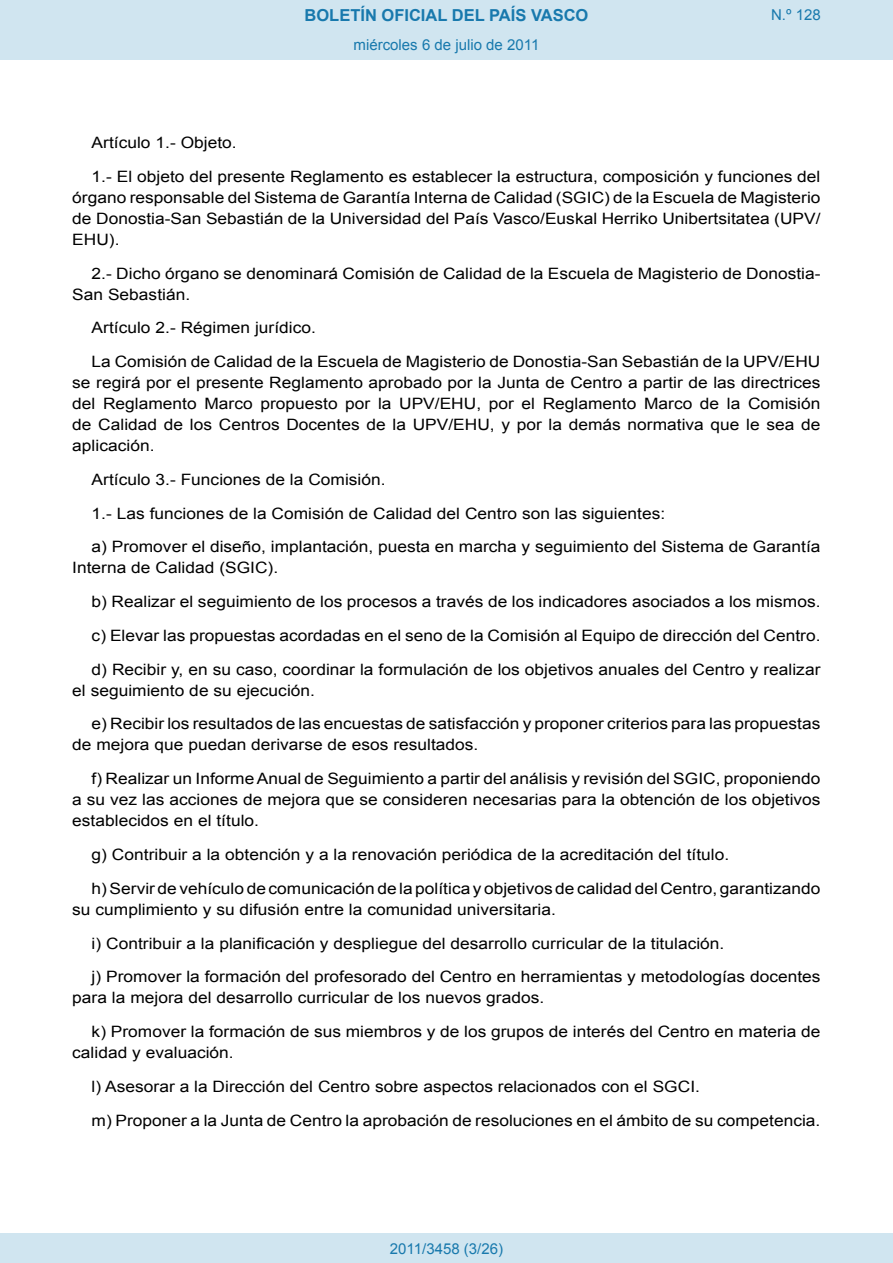
<style>
.page{position:relative;width:893px;height:1263px;background:#fff}
.page>*{position:absolute;margin:0;border:0;box-sizing:border-box;transform-origin:0 0}
.t1{font:700 16.5px "Arial";color:#1879ad}
.BOPVDetalle{font:15.6px/21px "Arial";color:#000;scale:1.11 1}
.Paginacion_Centro{font:15px "Arial";color:#1879ad}
</style>
<div class="page">
<div style="left:0;top:0;width:893px;height:60px;background:#d0e5f0"></div>
<div style="left:0;top:1233px;width:893px;height:30px;background:#d0e5f0"></div>
<p class="t1" style="left:305px;top:4px;width:285px">BOLETÍN OFICIAL DEL PAÍS VASCO</p>
<p class="Paginacion_Centro" style="left:354px;top:35px;width:187px">miércoles 6 de julio de 2011</p>
<p class="Paginacion_Centro" style="left:771px;top:5px;width:51px">N.º 128</p>
<p class="BOPVDetalle" style="left:92px;top:132px;width:132px">Artículo 1.- Objeto.</p>
<p class="BOPVDetalle" style="left:72px;top:166px;width:676px;text-align:justify;text-indent:19px">1.- El objeto del presente Reglamento es establecer la estructura, composición y funciones del órgano responsable del Sistema de Garantía Interna de Calidad (SGIC) de la Escuela de Magisterio de Donostia-San Sebastián de la Universidad del País Vasco/Euskal Herriko Unibertsitatea (UPV/ EHU).</p>
<p class="BOPVDetalle" style="left:72px;top:263px;width:676px;text-indent:19px">2.- Dicho órgano se denominará Comisión de Calidad de la Escuela de Magisterio de Donostia-<br>San Sebastián.</p>
<p class="BOPVDetalle" style="left:92px;top:318px;width:204px">Artículo 2.- Régimen jurídico.</p>
<p class="BOPVDetalle" style="left:72px;top:351px;width:675px;text-align:justify;text-indent:19px">La Comisión de Calidad de la Escuela de Magisterio de Donostia-San Sebastián de la UPV/EHU se regirá por el presente Reglamento aprobado por la Junta de Centro a partir de las directrices del Reglamento Marco propuesto por la UPV/EHU, por el Reglamento Marco de la Comisión de Calidad de los Centros Docentes de la UPV/EHU, y por la demás normativa que le sea de aplicación.</p>
<p class="BOPVDetalle" style="left:92px;top:469px;width:266px">Artículo 3.- Funciones de la Comisión.</p>
<p class="BOPVDetalle" style="left:92px;top:503px;width:518px">1.- Las funciones de la Comisión de Calidad del Centro son las siguientes:</p>
<p class="BOPVDetalle" style="left:72px;top:537px;width:676px;text-indent:19px">a) Promover el diseño, implantación, puesta en marcha y seguimiento del Sistema de Garantía<br>Interna de Calidad (SGIC).</p>
<p class="BOPVDetalle" style="left:92px;top:591px;width:658px">b) Realizar el seguimiento de los procesos a través de los indicadores asociados a los mismos.</p>
<p class="BOPVDetalle" style="left:92px;top:625px;width:658px">c) Elevar las propuestas acordadas en el seno de la Comisión al Equipo de dirección del Centro.</p>
<p class="BOPVDetalle" style="left:72px;top:659px;width:675px;text-indent:19px">d) Recibir y, en su caso, coordinar la formulación de los objetivos anuales del Centro y realizar el seguimiento de su ejecución.</p>
<p class="BOPVDetalle" style="left:72px;top:714px;width:675px;text-indent:19px">e) Recibir los resultados de las encuestas de satisfacción y proponer criterios para las propuestas de mejora que puedan derivarse de esos resultados.</p>
<p class="BOPVDetalle" style="left:72px;top:768px;width:676px;text-align:justify;text-indent:19px">f) Realizar un Informe Anual de Seguimiento a partir del análisis y revisión del SGIC, proponiendo a su vez las acciones de mejora que se consideren necesarias para la obtención de los objetivos establecidos en el título.</p>
<p class="BOPVDetalle" style="left:92px;top:844px;width:576px">g) Contribuir a la obtención y a la renovación periódica de la acreditación del título.</p>
<p class="BOPVDetalle" style="left:72px;top:878px;width:676px;text-indent:19px">h) Servir de vehículo de comunicación de la política y objetivos de calidad del Centro, garantizando su cumplimiento y su difusión entre la comunidad universitaria.</p>
<p class="BOPVDetalle" style="left:92px;top:933px;width:572px">i) Contribuir a la planificación y despliegue del desarrollo curricular de la titulación.</p>
<p class="BOPVDetalle" style="left:72px;top:966px;width:676px;text-indent:19px">j) Promover la formación del profesorado del Centro en herramientas y metodologías docentes para la mejora del desarrollo curricular de los nuevos grados.</p>
<p class="BOPVDetalle" style="left:72px;top:1021px;width:676px;text-indent:19px">k) Promover la formación de sus miembros y de los grupos de interés del Centro en materia de calidad y evaluación.</p>
<p class="BOPVDetalle" style="left:92px;top:1076px;width:550px">l) Asesorar a la Dirección del Centro sobre aspectos relacionados con el SGCI.</p>
<p class="BOPVDetalle" style="left:92px;top:1110px;width:658px">m) Proponer a la Junta de Centro la aprobación de resoluciones en el ámbito de su competencia.</p>
<p class="Paginacion_Centro" style="left:390px;top:1238px;width:115px">2011/3458 (3/26)</p>
</div>
